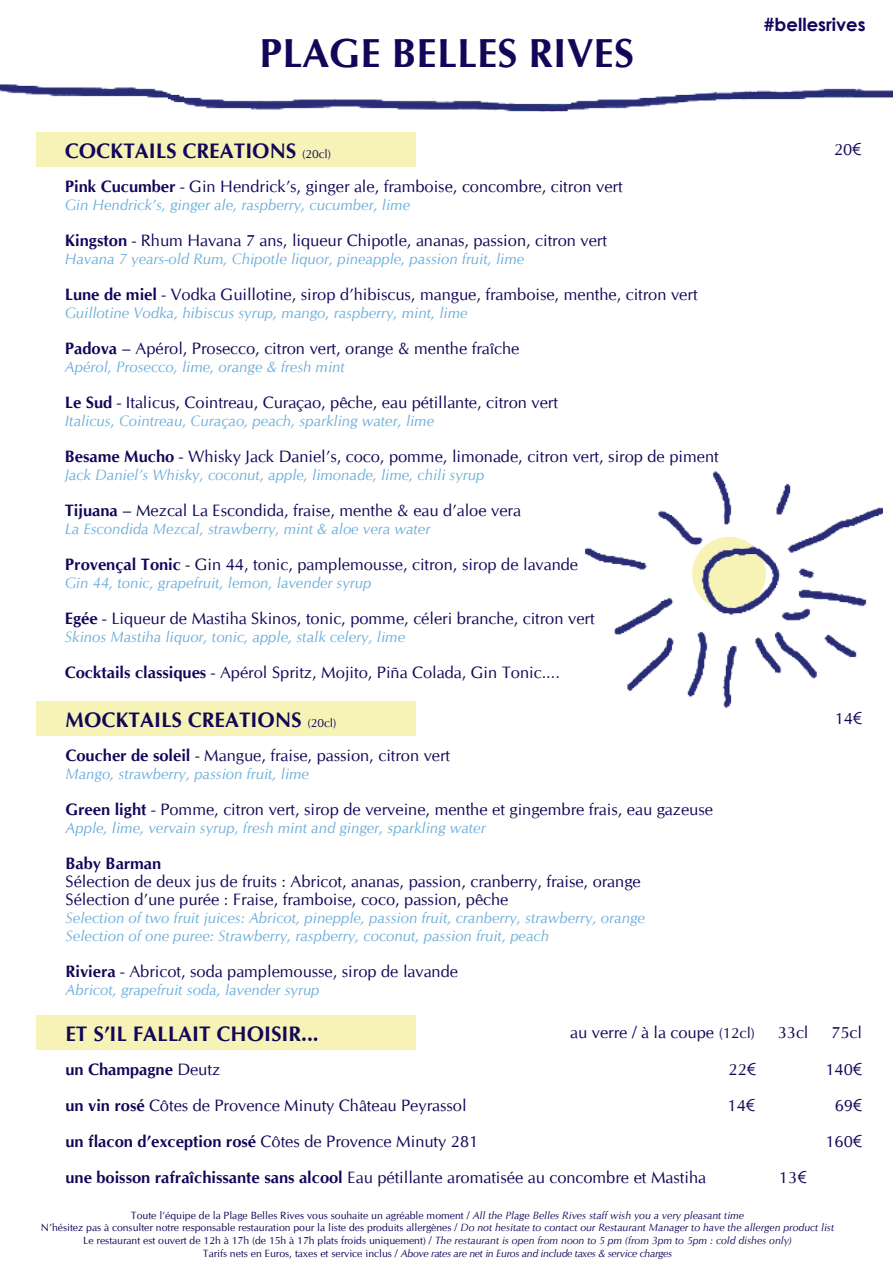
<style>
.page{position:relative;width:893px;height:1263px;background:#fff}
.page>*{position:absolute;margin:0;border:0;box-sizing:border-box;transform-origin:0 0}
.t1{font:700 40.5px "CG Omega";color:#110658}
.t2{font:700 21px "CG Omega";color:#110658}
.t3{font:700 18px "Century Gothic";color:#110658}
.t4{font:16.5px "CG Omega";color:#110658}
.t5{font:700 16.5px "CG Omega";color:#110658}
.t6{font:italic 15px "CG Omega";color:#6baeda}
.t7{font:10.5px "CG Omega";color:#110658}
.t8{font:italic 10.5px "CG Omega";letter-spacing:-.025em;color:#110658}
.s1{font-weight:400;font-size:12px}
.s2{font-family:"Century Gothic"}
.s3{font-weight:700}
.s4{font-size:15px}
.s5{font-weight:400}
.s6{font-style:italic}
.s7{font-style:normal}
</style>
<div class="page">
<div style="left:36px;top:133px;width:379px;height:34px;background:#f7f3b7"></div>
<div style="left:36px;top:702px;width:380px;height:34px;background:#f7f3b7"></div>
<img style="left:584px;top:471px;width:299px;height:237px">
<img style="left:0;top:84px;width:893px;height:28px">
<div style="left:36px;top:1016px;width:380px;height:34px;background:#f7f3b7"></div>
<p class="t1" style="left:259px;top:28px;width:376px">PLAGE BELLES RIVES</p>
<p class="t3" style="left:764px;top:10px;width:103px">#bellesrives</p>
<p class="t2" style="left:65px;top:137px;width:268px">COCKTAILS CREATIONS <span class="s1">(20cl)</span></p>
<p class="t4" style="left:834px;top:140px;width:29px">20<span class="s2">€</span></p>
<p class="t4" style="left:65px;top:177px;width:559px"><span class="s3">Pink Cucumber</span> - Gin Hendrick’s, ginger ale, framboise, concombre, citron vert</p>
<p class="t6" style="left:65px;top:196px;width:347px">Gin Hendrick’s, ginger ale, raspberry, cucumber, lime</p>
<p class="t4" style="left:65px;top:231px;width:544px"><span class="s3">Kingston</span> - Rhum Havana 7 ans, liqueur Chipotle, ananas, passion, citron vert</p>
<p class="t6" style="left:65px;top:250px;width:461px">Havana 7 years-old Rum, Chipotle liquor, pineapple, passion fruit, lime</p>
<p class="t4" style="left:65px;top:285px;width:634px"><span class="s3">Lune de miel</span> - Vodka Guillotine, sirop d’hibiscus, mangue, framboise, menthe, citron vert</p>
<p class="t6" style="left:65px;top:304px;width:404px">Guillotine Vodka, hibiscus syrup, mango, raspberry, mint, lime</p>
<p class="t4" style="left:65px;top:339px;width:456px"><span class="s3">Padova</span> – Apérol, Prosecco, citron vert, orange &amp; menthe fraîche</p>
<p class="t6" style="left:65px;top:358px;width:282px">Apérol, Prosecco, lime, orange &amp; fresh mint</p>
<p class="t4" style="left:65px;top:393px;width:495px"><span class="s3">Le Sud</span> - Italicus, Cointreau, Curaçao, pêche, eau pétillante, citron vert</p>
<p class="t6" style="left:65px;top:412px;width:371px">Italicus, Cointreau, Curaçao, peach, sparkling water, lime</p>
<p class="t4" style="left:65px;top:447px;width:655px"><span class="s3">Besame Mucho</span> - Whisky Jack Daniel’s, coco, pomme, limonade, citron vert, sirop de piment</p>
<p class="t6" style="left:65px;top:466px;width:421px">Jack Daniel’s Whisky, coconut, apple, limonade, lime, chili syrup</p>
<p class="t4" style="left:65px;top:501px;width:458px"><span class="s3">Tijuana</span> – Mezcal La Escondida, fraise, menthe &amp; eau d’aloe vera</p>
<p class="t6" style="left:65px;top:520px;width:367px">La Escondida Mezcal, strawberry, mint &amp; aloe vera water</p>
<p class="t4" style="left:65px;top:555px;width:515px"><span class="s3">Provençal Tonic</span> - Gin 44, tonic, pamplemousse, citron, sirop de lavande</p>
<p class="t6" style="left:65px;top:574px;width:308px">Gin 44, tonic, grapefruit, lemon, lavender syrup</p>
<p class="t4" style="left:65px;top:609px;width:531px"><span class="s3">Egée</span> - Liqueur de Mastiha Skinos, tonic, pomme, céleri branche, citron vert</p>
<p class="t6" style="left:65px;top:628px;width:342px">Skinos Mastiha liquor, tonic, apple, stalk celery, lime</p>
<p class="t4" style="left:65px;top:663px;width:497px"><span class="s3">Cocktails classiques</span> - Apérol Spritz, Mojito, Piña Colada, Gin Tonic....</p>
<p class="t2" style="left:65px;top:706px;width:272px">MOCKTAILS CREATIONS <span class="s1">(20cl)</span></p>
<p class="t4" style="left:835px;top:709px;width:29px">14<span class="s2">€</span></p>
<p class="t4" style="left:65px;top:746px;width:386px"><span class="s3">Coucher de soleil</span> - Mangue, fraise, passion, citron vert</p>
<p class="t6" style="left:65px;top:765px;width:245px">Mango, strawberry, passion fruit, lime</p>
<p class="t4" style="left:65px;top:800px;width:649px"><span class="s3">Green light</span> - Pomme, citron vert, sirop de verveine, menthe et gingembre frais, eau gazeuse</p>
<p class="t6" style="left:65px;top:819px;width:422px">Apple, lime, vervain syrup, fresh mint and ginger, sparkling water</p>
<p class="t5" style="left:65px;top:853px;width:97px">Baby Barman</p>
<p class="t4" style="left:65px;top:872px;width:577px">Sélection de deux jus de fruits : Abricot, ananas, passion, cranberry, fraise, orange</p>
<p class="t4" style="left:65px;top:890px;width:445px">Sélection d’une purée : Fraise, framboise, coco, passion, pêche</p>
<p class="t6" style="left:65px;top:909px;width:581px">Selection of two fruit juices: Abricot, pinepple, passion fruit, cranberry, strawberry, orange</p>
<p class="t6" style="left:65px;top:927px;width:485px">Selection of one puree: Strawberry, raspberry, coconut, passion fruit, peach</p>
<p class="t4" style="left:65px;top:962px;width:394px"><span class="s3">Riviera</span> - Abricot, soda pamplemousse, sirop de lavande</p>
<p class="t6" style="left:65px;top:981px;width:256px">Abricot, grapefruit soda, lavender syrup</p>
<p class="t2" style="left:65px;top:1020px;width:255px">ET S’IL FALLAIT CHOISIR...</p>
<p class="t4" style="left:570px;top:1023px;width:186px">au verre / à la coupe <span class="s4">(12cl)</span></p>
<p class="t4" style="left:778px;top:1023px;width:32px">33cl</p>
<p class="t4" style="left:831px;top:1023px;width:32px">75cl</p>
<p class="t5" style="left:65px;top:1059px;width:156px">un Champagne <span class="s5">Deutz</span></p>
<p class="t4" style="left:729px;top:1060px;width:29px">22<span class="s2">€</span></p>
<p class="t4" style="left:825px;top:1060px;width:38px">140<span class="s2">€</span></p>
<p class="t4" style="left:65px;top:1096px;width:403px"><span class="s3">un vin rosé</span> Côtes de Provence Minuty Château Peyrassol</p>
<p class="t4" style="left:728px;top:1096px;width:29px">14<span class="s2">€</span></p>
<p class="t4" style="left:835px;top:1096px;width:29px">69<span class="s2">€</span></p>
<p class="t4" style="left:65px;top:1132px;width:414px"><span class="s3">un flacon d’exception rosé</span> Côtes de Provence Minuty 281</p>
<p class="t4" style="left:825px;top:1132px;width:38px">160<span class="s2">€</span></p>
<p class="t4" style="left:65px;top:1168px;width:642px"><span class="s3">une boisson rafraîchissante sans alcool</span> Eau pétillante aromatisée au concombre et Mastiha</p>
<p class="t4" style="left:779px;top:1168px;width:29px">13<span class="s2">€</span></p>
<p class="t7" style="left:131px;top:1209px;width:615px">Toute l’équipe de la Plage Belles Rives vous souhaite un agréable moment / <span class="s6">All the Plage Belles Rives staff wish you a very pleasant time</span></p>
<p class="t7" style="left:41px;top:1222px;width:795px">N’hésitez pas à consulter notre responsable restauration pour la liste des produits allergènes / <span class="s6">Do not hesitate to contact our Restaurant Manager to have the allergen product list</span></p>
<p class="t7" style="left:83px;top:1234px;width:710px">Le restaurant est ouvert de 12h à 17h (de 15h à 17h plats froids uniquement) / <span class="s6">The restaurant is open from noon to 5 pm (from 3pm to 5pm : cold dishes only)</span></p>
<p class="t8" style="left:203px;top:1246px;width:471px"><span class="s7">Tarifs nets en Euros, taxes et service inclus /</span> Above rates are net in Euros and include taxes &amp; service charges</p>
</div>
